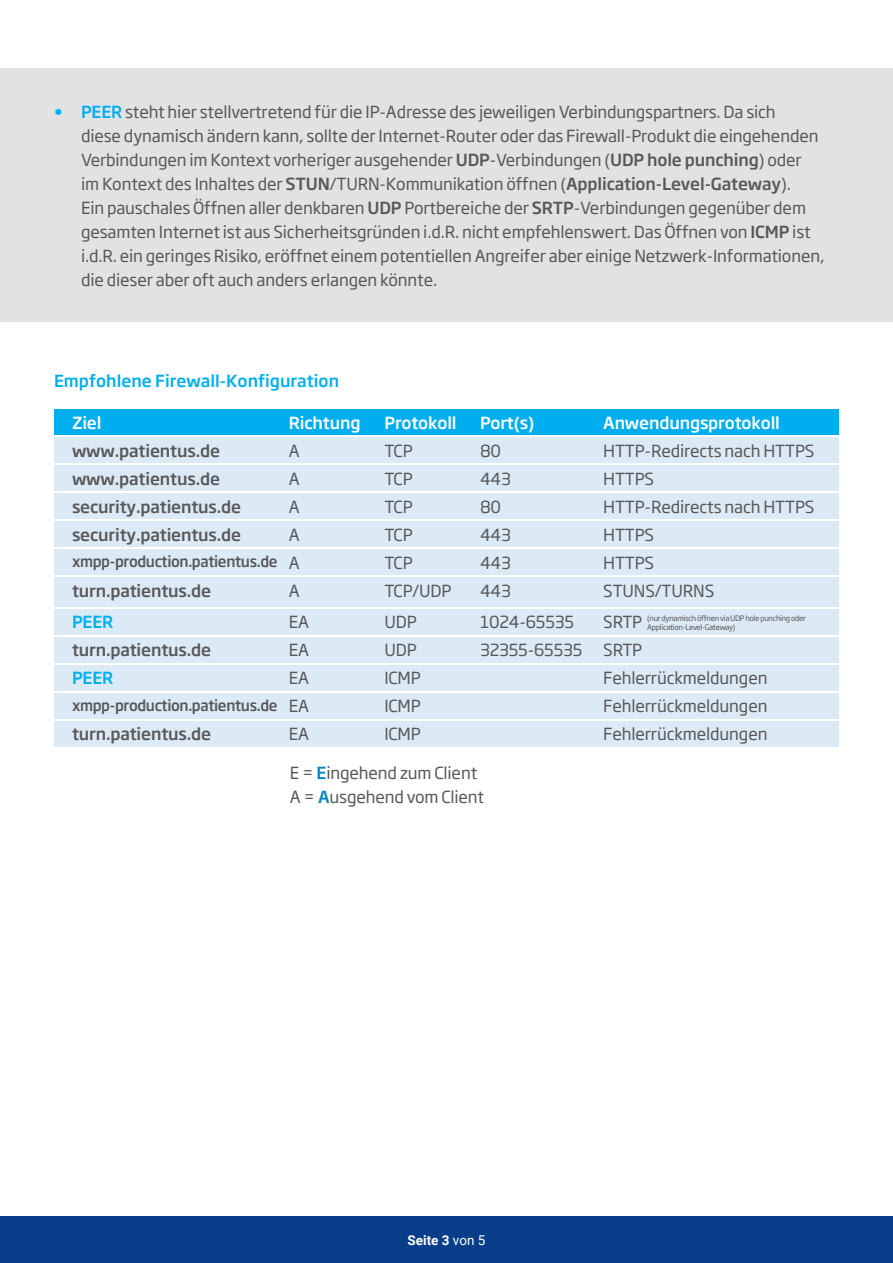
<style>
.page{position:relative;width:893px;height:1263px;background:#fff}
.page>*{position:absolute;margin:0;border:0;box-sizing:border-box;transform-origin:0 0}
.t1{font:16.5px/24px "jameda";letter-spacing:-.01em;color:#57585a}
.t2{font:500 16.5px "jameda";letter-spacing:-.01em;color:#57585a}
.t3{font:500 16.5px "jameda";letter-spacing:-.01em;color:#fff}
.t4{font:500 16.5px "jameda";color:#00aeef}
.t5{font:500 15px "jameda";letter-spacing:-.025em;color:#57585a;scale:.96 1}
.t6{font:700 13.5px "Roboto";color:#fff}
.t7{font:7.5px/9px "jameda";letter-spacing:-.04em;color:#57585a}
.s1{font-weight:500;color:#00aeef}
.s2{font-weight:500}
.s3{font-weight:500;color:#0088bf}
.s4{font-weight:400}
</style>
<div class="page">
<div style="left:0;top:1216px;width:893px;height:47px;background:#083e89"></div>
<div style="left:0;top:68px;width:893px;height:254px;background:#e1e2e4"></div>
<div style="left:54px;top:437px;width:785px;height:26px;background:#dceaf5"></div>
<div style="left:54px;top:409px;width:785px;height:26px;background:#00aeef"></div>
<div style="left:54px;top:493px;width:785px;height:26px;background:#dceaf5"></div>
<div style="left:54px;top:549px;width:785px;height:26px;background:#dceaf5"></div>
<div style="left:54px;top:609px;width:785px;height:26px;background:#dceaf5"></div>
<div style="left:54px;top:665px;width:785px;height:26px;background:#dceaf5"></div>
<div style="left:54px;top:465px;width:785px;height:26px;background:#dceaf5"></div>
<div style="left:54px;top:521px;width:785px;height:26px;background:#dceaf5"></div>
<div style="left:54px;top:577px;width:785px;height:30px;background:#dceaf5"></div>
<div style="left:54px;top:637px;width:785px;height:26px;background:#dceaf5"></div>
<div style="left:54px;top:693px;width:785px;height:26px;background:#dceaf5"></div>
<div style="left:54px;top:721px;width:785px;height:26px;background:#dceaf5"></div>
<p class="t1" style="left:81px;top:98px;width:745px;text-indent:-27px"><span class="s1">• PEER</span> steht hier stellvertretend für die IP-Adresse des jeweiligen Verbindungspartners. Da sich<br>diese dynamisch ändern kann, sollte der Internet-Router oder das Firewall-Produkt die eingehenden Verbindungen im Kontext vorheriger ausgehender <span class="s2">UDP</span>-Verbindungen (<span class="s2">UDP hole punching</span>) oder<br>im Kontext des Inhaltes der <span class="s2">STUN</span>/TURN-Kommunikation öffnen (<span class="s2">Application-Level-Gateway</span>).<br>Ein pauschales Öffnen aller denkbaren <span class="s2">UDP</span> Portbereiche der <span class="s2">SRTP</span>-Verbindungen gegenüber dem gesamten Internet ist aus Sicherheitsgründen i.d.R. nicht empfehlenswert. Das Öffnen von <span class="s2">ICMP</span> ist i.d.R. ein geringes Risiko, eröffnet einem potentiellen Angreifer aber einige Netzwerk-Informationen, die dieser aber oft auch anders erlangen könnte.</p>
<p class="t4" style="left:54px;top:368px;width:287px">Empfohlene Firewall-Konfiguration</p>
<p class="t3" style="left:72px;top:410px;width:31px">Ziel</p>
<p class="t3" style="left:289px;top:410px;width:73px">Richtung</p>
<p class="t3" style="left:384px;top:410px;width:74px">Protokoll</p>
<p class="t3" style="left:480px;top:410px;width:56px">Port(s)</p>
<p class="t3" style="left:603px;top:410px;width:178px">Anwendungsprotokoll</p>
<p class="t2" style="left:72px;top:438px;width:150px">www.patientus.de</p>
<p class="t1" style="left:289px;top:437px;width:12px">A</p>
<p class="t1" style="left:384px;top:437px;width:30px">TCP</p>
<p class="t1" style="left:480px;top:437px;width:23px">80</p>
<p class="t1" style="left:603px;top:437px;width:213px">HTTP-Redirects nach HTTPS</p>
<p class="t2" style="left:72px;top:466px;width:150px">www.patientus.de</p>
<p class="t2" style="left:72px;top:521px;width:171px">security.patientus.de</p>
<p class="t2" style="left:72px;top:577px;width:141px">turn.patientus.de</p>
<p class="t2" style="left:72px;top:494px;width:171px">security.patientus.de</p>
<p class="t5" style="left:72px;top:550px;width:216px">xmpp-production.patientus.de</p>
<p class="t1" style="left:289px;top:465px;width:12px">A</p>
<p class="t1" style="left:289px;top:493px;width:12px">A</p>
<p class="t1" style="left:289px;top:521px;width:12px">A</p>
<p class="t1" style="left:289px;top:549px;width:12px">A</p>
<p class="t1" style="left:289px;top:577px;width:12px">A</p>
<p class="t1" style="left:384px;top:465px;width:30px">TCP</p>
<p class="t1" style="left:480px;top:465px;width:33px">443</p>
<p class="t1" style="left:384px;top:493px;width:30px">TCP</p>
<p class="t1" style="left:480px;top:493px;width:23px">80</p>
<p class="t1" style="left:384px;top:521px;width:30px">TCP</p>
<p class="t1" style="left:480px;top:521px;width:33px">443</p>
<p class="t1" style="left:384px;top:549px;width:30px">TCP</p>
<p class="t1" style="left:480px;top:549px;width:33px">443</p>
<p class="t1" style="left:384px;top:577px;width:68px">TCP/UDP</p>
<p class="t1" style="left:480px;top:577px;width:33px">443</p>
<p class="t1" style="left:603px;top:465px;width:53px">HTTPS</p>
<p class="t1" style="left:603px;top:493px;width:213px">HTTP-Redirects nach HTTPS</p>
<p class="t1" style="left:603px;top:521px;width:53px">HTTPS</p>
<p class="t1" style="left:603px;top:549px;width:53px">HTTPS</p>
<p class="t1" style="left:603px;top:577px;width:113px">STUNS/TURNS</p>
<p class="t4" style="left:72px;top:609px;width:43px">PEER</p>
<p class="t1" style="left:289px;top:609px;width:22px">EA</p>
<p class="t1" style="left:384px;top:609px;width:34px">UDP</p>
<p class="t1" style="left:480px;top:609px;width:96px">1024-65535</p>
<p class="t2" style="left:72px;top:637px;width:141px">turn.patientus.de</p>
<p class="t5" style="left:72px;top:694px;width:216px">xmpp-production.patientus.de</p>
<p class="t2" style="left:72px;top:721px;width:141px">turn.patientus.de</p>
<p class="t4" style="left:72px;top:665px;width:43px">PEER</p>
<p class="t1" style="left:289px;top:637px;width:22px">EA</p>
<p class="t1" style="left:289px;top:665px;width:22px">EA</p>
<p class="t1" style="left:384px;top:637px;width:34px">UDP</p>
<p class="t1" style="left:384px;top:665px;width:38px">ICMP</p>
<p class="t1" style="left:480px;top:637px;width:104px">32355-65535</p>
<p class="t1" style="left:384px;top:693px;width:38px">ICMP</p>
<p class="t1" style="left:384px;top:721px;width:38px">ICMP</p>
<p class="t1" style="left:289px;top:693px;width:22px">EA</p>
<p class="t1" style="left:289px;top:721px;width:22px">EA</p>
<p class="t1" style="left:290px;top:759px;width:196px">E = <span class="s3">E</span>ingehend zum Client<br>A = <span class="s3">A</span>usgehend vom Client</p>
<p class="t1" style="left:603px;top:609px;width:41px">SRTP</p>
<p class="t7" style="left:647px;top:613px;width:160px">(nur dynamisch öffnen via UDP hole punching oder<br>Application-Level-Gateway)</p>
<p class="t1" style="left:603px;top:665px;width:166px">Fehlerrückmeldungen</p>
<p class="t1" style="left:603px;top:637px;width:41px">SRTP</p>
<p class="t1" style="left:603px;top:693px;width:166px">Fehlerrückmeldungen</p>
<p class="t1" style="left:603px;top:721px;width:166px">Fehlerrückmeldungen</p>
<p class="t6" style="left:407px;top:1230px;width:80px">Seite 3 <span class="s4">von 5</span></p>
</div>
